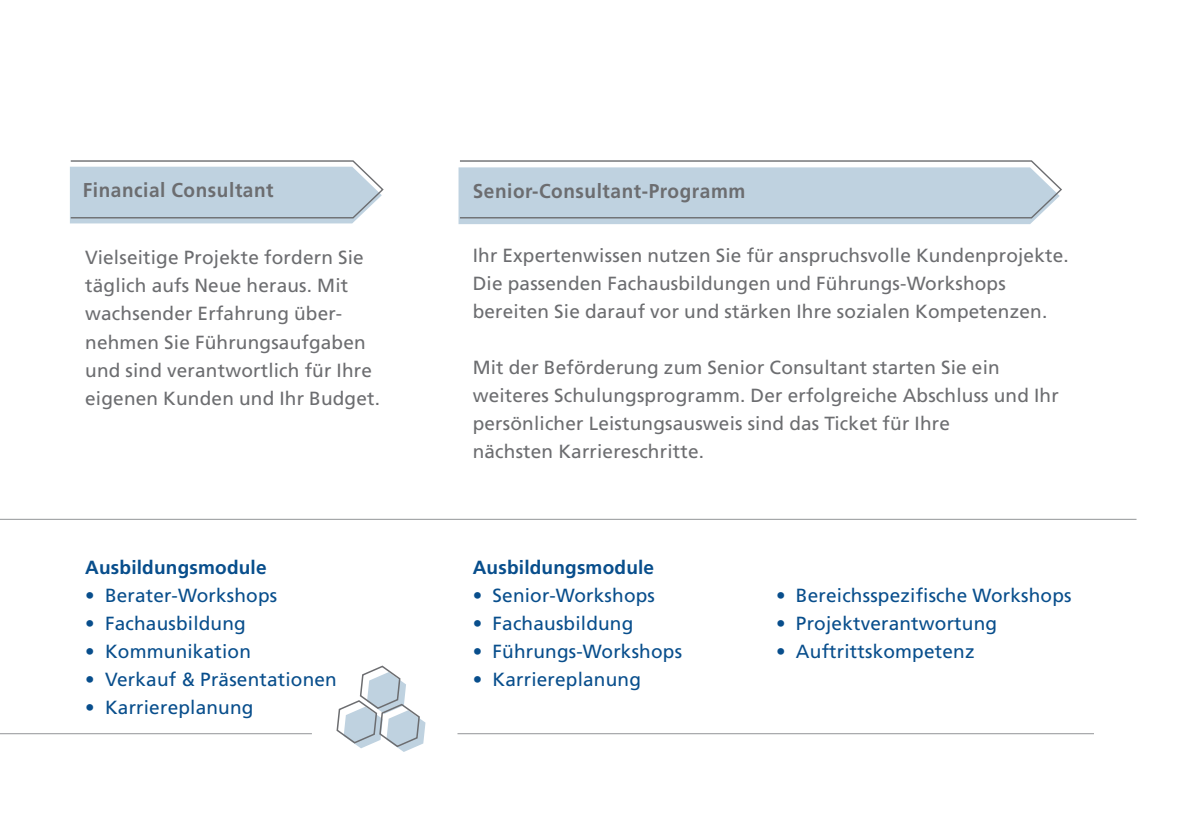
<style>
.page{position:relative;width:1191px;height:840px;background:#fff}
.page>*{position:absolute;margin:0;border:0;box-sizing:border-box;transform-origin:0 0}
.t1{font:700 20px "Frutiger LT";letter-spacing:.03em;color:#6c6d70;scale:.95 1}
.t2{font:19px/28px "Frutiger LT";letter-spacing:.01em;color:#6c6d70}
.t3{font:19px "Frutiger LT";letter-spacing:.01em;color:#084e8c}
.t4{font:700 19px "Frutiger LT";letter-spacing:.01em;color:#084e8c}
</style>
<div class="page">
<hr style="left:0;top:732px;width:312px;height:1px;background:#939598">
<hr style="left:457px;top:732px;width:637px;height:1px;background:#939598">
<svg style="left:70px;top:160px;width:314px;height:63px;background:#c3d3de"></svg>
<svg style="left:458px;top:160px;width:604px;height:64px;background:#c2d2de"></svg>
<svg style="left:336px;top:665px;width:89px;height:86px"></svg>
<hr style="left:0;top:518px;width:1136px;height:1px;background:#939598">
<p class="t1" style="left:83px;top:178px;width:202px">Financial Consultant</p>
<p class="t1" style="left:473px;top:179px;width:288px">Senior-Consultant-Programm</p>
<p class="t2" style="left:85px;top:244px;width:296px">Vielseitige Projekte fordern Sie täglich aufs Neue heraus. Mit wachsender Erfahrung über&shy;nehmen Sie Führungsaufgaben und sind verantwortlich für Ihre eigenen Kunden und Ihr Budget.</p>
<p class="t4" style="left:85px;top:556px;width:183px">Ausbildungsmodule</p>
<p class="t3" style="left:85px;top:584px;width:193px">• Berater-Workshops</p>
<p class="t3" style="left:85px;top:612px;width:162px">• Fachausbildung</p>
<p class="t3" style="left:85px;top:640px;width:167px">• Kommunikation</p>
<p class="t3" style="left:85px;top:668px;width:253px">• Verkauf &amp; Präsentationen</p>
<p class="t3" style="left:85px;top:696px;width:170px">• Karriereplanung</p>
<p class="t2" style="left:473px;top:241px;width:597px">Ihr Expertenwissen nutzen Sie für anspruchsvolle Kundenprojekte.<br>Die passenden Fachausbildungen und Führungs-Workshops bereiten Sie darauf vor und stärken Ihre sozialen Kompetenzen.</p>
<p class="t2" style="left:473px;top:353px;width:587px">Mit der Beförderung zum Senior Consultant starten Sie ein weiteres Schulungsprogramm. Der erfolgreiche Abschluss und Ihr persönlicher Leistungsausweis sind das Ticket für Ihre<br>nächsten Karriereschritte.</p>
<p class="t4" style="left:473px;top:556px;width:183px">Ausbildungsmodule</p>
<p class="t3" style="left:473px;top:584px;width:184px">• Senior-Workshops</p>
<p class="t3" style="left:473px;top:612px;width:162px">• Fachausbildung</p>
<p class="t3" style="left:473px;top:640px;width:211px">• Führungs-Workshops</p>
<p class="t3" style="left:473px;top:668px;width:170px">• Karriereplanung</p>
<p class="t3" style="left:776px;top:584px;width:297px">• Bereichsspezifische Workshops</p>
<p class="t3" style="left:776px;top:612px;width:222px">• Projektverantwortung</p>
<p class="t3" style="left:776px;top:640px;width:200px">• Auftrittskompetenz</p>
</div>
